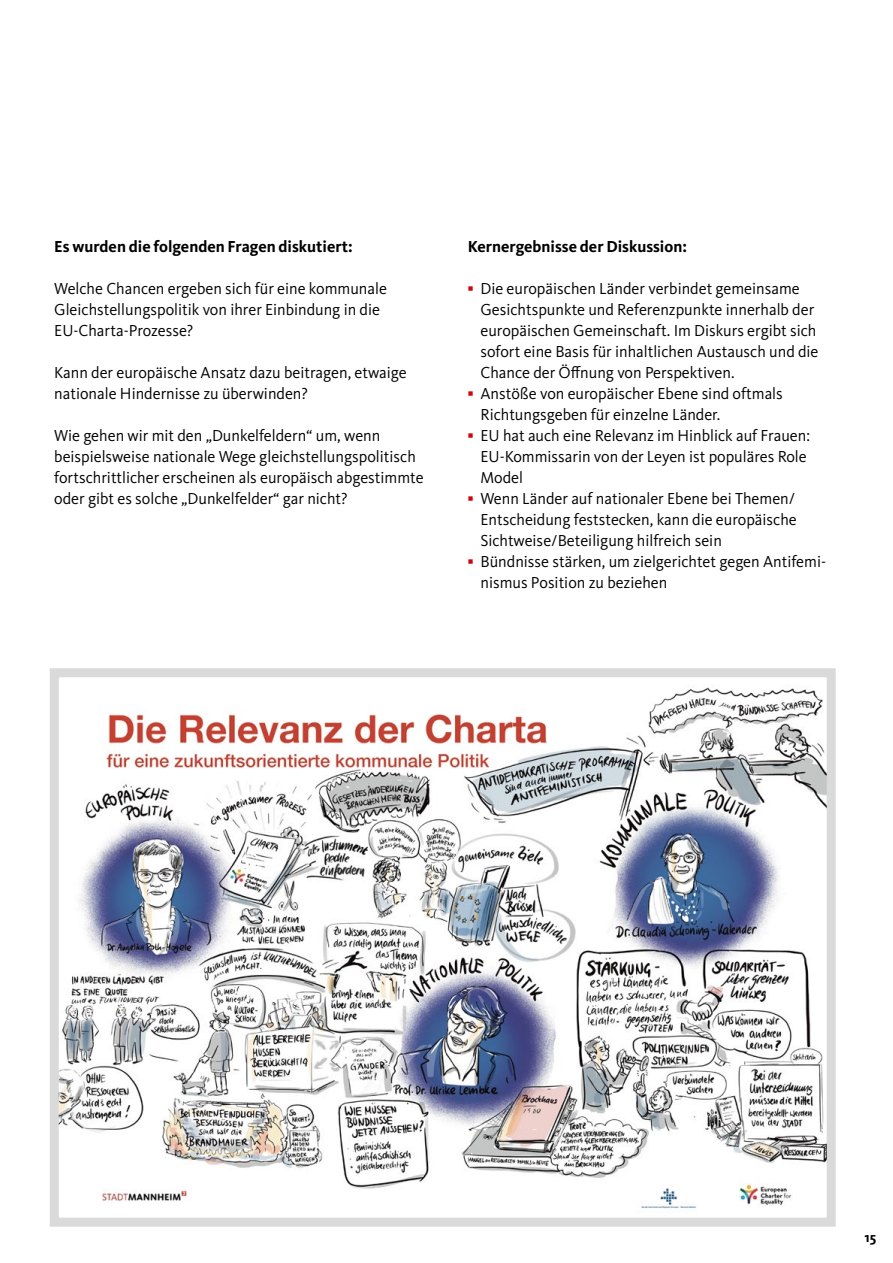
<style>
.page{position:relative;width:893px;height:1263px;background:#fff}
.page>*{position:absolute;margin:0;border:0;box-sizing:border-box;transform-origin:0 0}
.P_11pt{font:16.5px/21px "Kievit Pro";color:#000}
.P_11pt-2{font:700 16.5px "Kievit Pro";color:#000}
.t1{font:700 14.25px "Kievit Pro";color:#000}
.s1{font-family:"Arial";font-weight:700;color:#d1050c}
</style>
<div class="page">
<img style="left:60px;top:687px;width:766px;height:524px">
<div style="left:50px;top:668px;width:786px;height:559px;border:9px solid #dadada"></div>
<p class="P_11pt-2" style="left:54px;top:236px;width:300px">Es wurden die folgenden Fragen diskutiert:</p>
<p class="P_11pt" style="left:54px;top:278px;width:334px">Welche Chancen ergeben sich für eine kommunale<br>Gleichstellungspolitik von ihrer Einbindung in die<br>EU-Charta-Prozesse?</p>
<p class="P_11pt" style="left:54px;top:362px;width:354px">Kann der europäische Ansatz dazu beitragen, etwaige nationale Hindernisse zu überwinden?</p>
<p class="P_11pt" style="left:54px;top:425px;width:371px">Wie gehen wir mit den „Dunkelfeldern“ um, wenn beispielsweise nationale Wege gleichstellungspolitisch fortschrittlicher erscheinen als europäisch abgestimmte oder gibt es solche „Dunkelfelder“ gar nicht?</p>
<p class="P_11pt-2" style="left:468px;top:236px;width:221px">Kernergebnisse der Diskussion:</p>
<p class="P_11pt" style="left:480px;top:278px;width:339px;text-indent:-13px"><span class="s1">▪</span> Die europäischen Länder verbindet gemeinsame Gesichtspunkte und Referenzpunkte innerhalb der europäischen Gemeinschaft. Im Diskurs ergibt sich sofort eine Basis für inhaltlichen Austausch und die Chance der Öffnung von Perspektiven.</p>
<p class="P_11pt" style="left:480px;top:383px;width:304px;text-indent:-13px"><span class="s1">▪</span> Anstöße von europäischer Ebene sind oftmals<br>Richtungsgeben für einzelne Länder.</p>
<p class="P_11pt" style="left:480px;top:425px;width:331px;text-indent:-13px"><span class="s1">▪</span> EU hat auch eine Relevanz im Hinblick auf Frauen:<br>EU-Kommissarin von der Leyen ist populäres Role<br>Model</p>
<p class="P_11pt" style="left:480px;top:488px;width:318px;text-align:justify;text-indent:-13px"><span class="s1">▪</span> Wenn Länder auf nationaler Ebene bei Themen/ Entscheidung feststecken, kann die europäische Sichtweise/Beteiligung hilfreich sein</p>
<p class="P_11pt" style="left:480px;top:551px;width:347px;text-indent:-13px"><span class="s1">▪</span> Bündnisse stärken, um zielgerichtet gegen Antifemi&shy;nismus Position zu beziehen</p>
<p class="t1" style="left:865px;top:1229px;width:13px">15</p>
</div>
